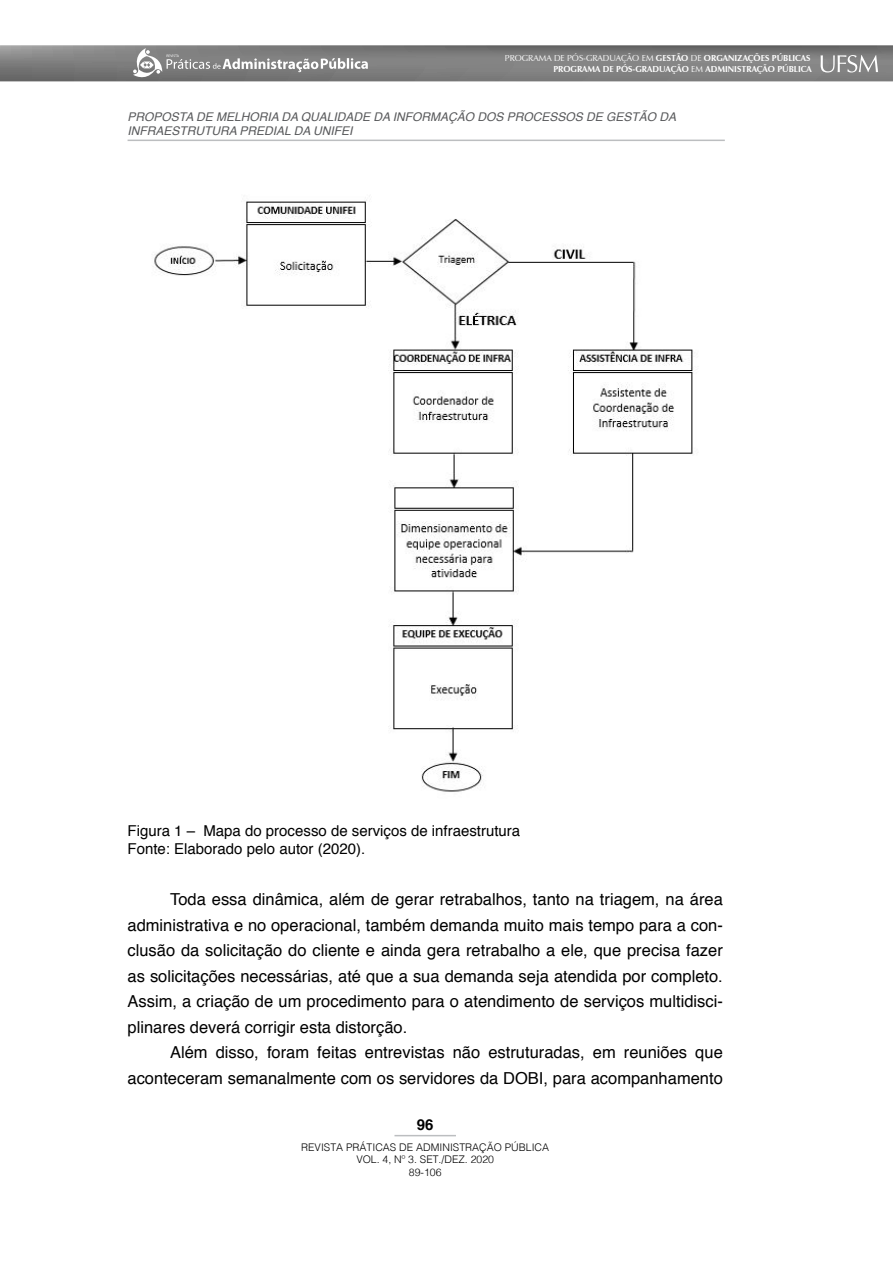
<style>
.page{position:relative;width:893px;height:1263px;background:#fff}
.page>*{position:absolute;margin:0;border:0;box-sizing:border-box;transform-origin:0 0}
.t1{font:16.5px/25.5px "Helvetica";color:#000;text-align:justify}
.t2{font:15px/18px "Helvetica";color:#000}
.t3{font:700 15px "Helvetica";color:#000}
.t4{font:italic 12px/14.4px "Helvetica";color:#58595b}
.t5{font:300 10.5px/12.6px "Helvetica";color:#000;text-align:center}
.t6{font:700 8.7px/10.6px "Zapf Humanist 601 BT";color:#fff;text-align:right}
.s1{font-weight:400}
</style>
<div class="page">
<hr style="left:394px;top:1135px;width:62px;height:1px;background:#bcbec0">
<svg style="left:0;top:45px;width:893px;height:37px;background:#858585"></svg>
<hr style="left:128px;top:140px;width:597px;height:1px;background:#bcbec0">
<img style="left:154px;top:200px;width:539px;height:592px">
<p class="t6" style="left:505px;top:53px;width:308px"><span class="s1">PROGRAMA DE PÓS-GRADUAÇÃO EM</span> GESTÃO <span class="s1">DE</span> ORGANIZAÇÕES PÚBLICAS<br>PROGRAMA DE PÓS-GRADUAÇÃO <span class="s1">EM</span> ADMINISTRAÇÃO PÚBLICA</p>
<p class="t4" style="left:128px;top:110px;width:550px">PROPOSTA DE MELHORIA DA QUALIDADE DA INFORMAÇÃO DOS PROCESSOS DE GESTÃO DA<br>INFRAESTRUTURA PREDIAL DA UNIFEI</p>
<p class="t2" style="left:128px;top:823px;width:394px">Figura 1 – Mapa do processo de serviços de infraestrutura<br>Fonte: Elaborado pelo autor (2020).</p>
<p class="t1" style="left:128px;top:887px;width:597px;text-indent:43px">Toda essa dinâmica, além de gerar retrabalhos, tanto na triagem, na área administrativa e no operacional, também demanda muito mais tempo para a con&shy;clusão da solicitação do cliente e ainda gera retrabalho a ele, que precisa fazer as solicitações necessárias, até que a sua demanda seja atendida por completo.<br>Assim, a criação de um procedimento para o atendimento de serviços multidisci&shy;plinares deverá corrigir esta distorção.</p>
<p class="t1" style="left:128px;top:1040px;width:597px;text-align:right">Além disso, foram feitas entrevistas não estruturadas, em reuniões que aconteceram semanalmente com os servidores da DOBI, para acompanhamento</p>
<p class="t3" style="left:417px;top:1112px;width:18px">96</p>
<p class="t5" style="left:301px;top:1140px;width:249px">REVISTA PRÁTICAS DE ADMINISTRAÇÃO PÚBLICA<br>VOL. 4, Nº 3. SET./DEZ. 2020<br>89-106</p>
</div>
